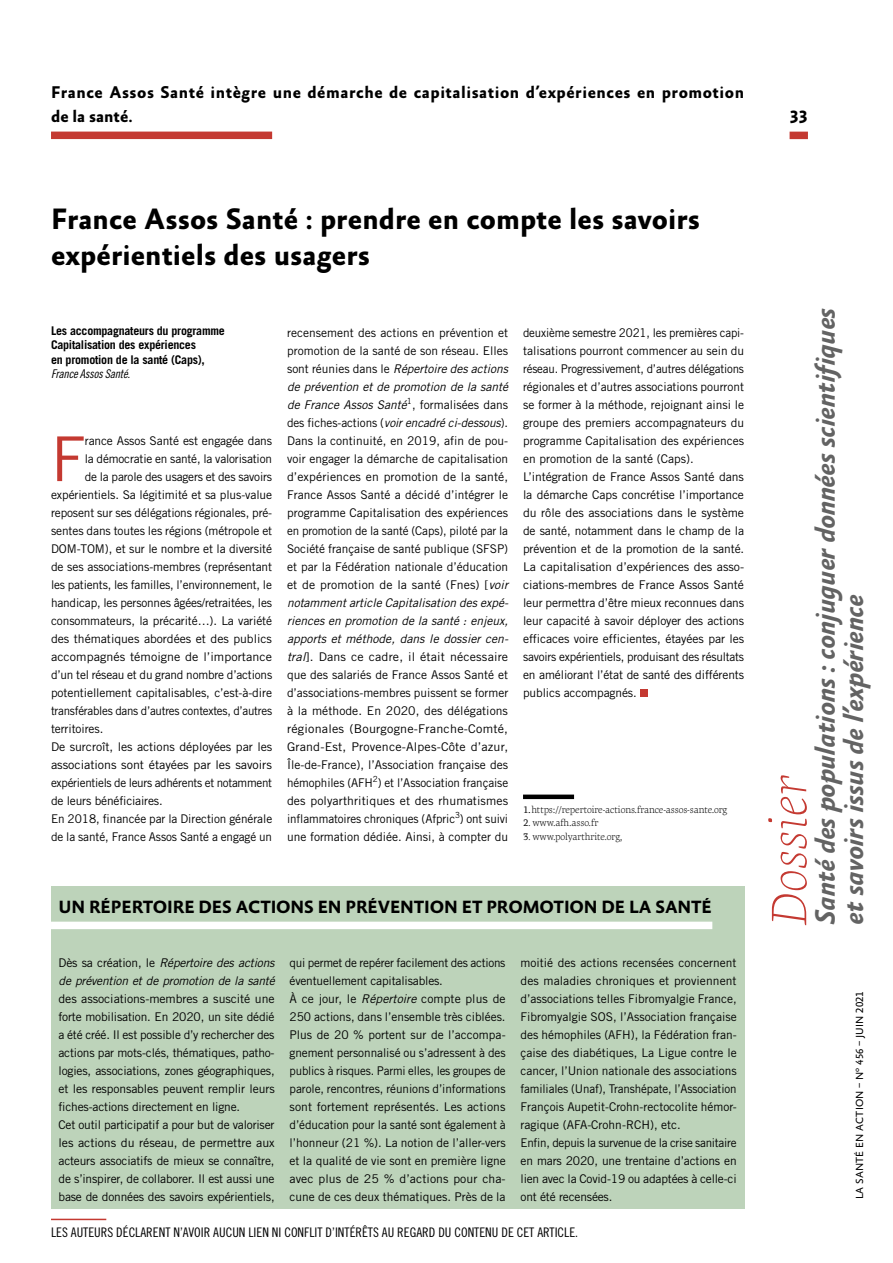
<style>
.page{position:relative;width:893px;height:1263px;background:#fff}
.page>*{position:absolute;margin:0;border:0;box-sizing:border-box;transform-origin:0 0}
.TXT_BODY_V2{font:61.8px "Trade Gothic LT Std";color:#c43931}
.t1{font:italic 100 50.85px "Geneo Pro";letter-spacing:.01em;color:#c43931}
.TITRE_LINEALE_OLI_v2{font:700 30px/36px "Absara Sans OT";color:#000}
.t2{font:italic 700 28.5px/28.5px "Absara Sans OT";letter-spacing:-.02em;color:#636363}
.TITRE{font:700 18px "Absara Sans OT";letter-spacing:-.01em;color:#000}
.FOLIO_GAUCHE{font:700 18px "Absara Sans OT";color:#000}
.Chapo{font:700 17.25px/24px "Absara Sans OT";letter-spacing:.03em;color:#000}
.NOTEARTICLE{font:13.2px "Trade Gothic LT Std Cn 18";color:#000}
.TXT_BODY_V2-2{font:12px/18px "Trade Gothic LT Std";letter-spacing:-.01em;color:#000;text-align:justify}
.TXT{font:12px/18px "Trade Gothic LT Std";letter-spacing:-.01em;color:#000;text-align:justify}
.TXT_BODY_V2-3{font:12px/18px "Trade Gothic LT Std";letter-spacing:-.01em;color:#000;text-align:justify;scale:.96 1}
.SIGNATURE_NOM_V2{font:700 12px/14.4px "Trade Gothic LT Std";letter-spacing:-.02em;color:#000}
.TXT_BODY_V2-4{font:12px "Trade Gothic LT Std";letter-spacing:-.01em;color:#000;scale:1.04 1}
.SIGNATURE_POSTE_V2{font:12px "Trade Gothic LT Std Cn 18 Obl";letter-spacing:-.02em;color:#000}
.t3{font:10.5px "Absara Sans OT";letter-spacing:.01em;color:#000}
.NOTE_BDP{font:300 9.75px "Geneo Pro";letter-spacing:-.01em;color:#000}
.NOTE_BDP_SUITE{font:300 9.75px "Geneo Pro";letter-spacing:-.01em;color:#000}
.s1{font-style:italic}
.s2{font-weight:400}
</style>
<div class="page">
<div style="left:51px;top:132px;width:221px;height:7px;background:#c43931"></div>
<div style="left:523px;top:794px;width:51px;height:5px;background:#000"></div>
<div style="left:640px;top:690px;width:8px;height:7px;background:#c43931"></div>
<hr style="left:51px;top:1219px;width:55px;height:1px;background:#c43931">
<div style="left:51px;top:886px;width:693px;height:323px;background:#bdd3ba"></div>
<div style="left:51px;top:922px;width:661px;height:7px;background:#fff"></div>
<div style="left:790px;top:132px;width:18px;height:7px;background:#c43931"></div>
<p class="Chapo" style="left:51px;top:81px;width:695px">France Assos Santé intègre une démarche de capitalisation d’expériences en promotion de la santé.</p>
<p class="FOLIO_GAUCHE" style="left:790px;top:107px;width:20px">33</p>
<p class="TITRE_LINEALE_OLI_v2" style="left:51px;top:203px;width:651px">France Assos Santé : prendre en compte les savoirs expérientiels des usagers</p>
<p class="SIGNATURE_NOM_V2" style="left:51px;top:323px;width:175px">Les accompagnateurs du programme<br>Capitalisation des expériences<br>en promotion de la santé (Caps),</p>
<p class="SIGNATURE_POSTE_V2" style="left:51px;top:367px;width:81px">France Assos Santé.</p>
<p class="TXT_BODY_V2" style="left:51px;top:422px;width:36px">F</p>
<p class="TXT_BODY_V2-2" style="left:85px;top:432px;width:189px">rance Assos Santé est engagée dans</p>
<p class="TXT_BODY_V2-2" style="left:85px;top:450px;width:189px">la démocratie en santé, la valorisation</p>
<p class="TXT_BODY_V2-2" style="left:85px;top:468px;width:189px">de la parole des usagers et des savoirs</p>
<p class="TXT_BODY_V2-2" style="left:51px;top:486px;width:223px">expérientiels. Sa légitimité et sa plus‑value</p>
<p class="TXT_BODY_V2-2" style="left:51px;top:504px;width:223px">reposent sur ses délégations régionales, pré‑</p>
<p class="TXT_BODY_V2-2" style="left:51px;top:522px;width:223px">sentes dans toutes les régions (métropole et</p>
<p class="TXT_BODY_V2-2" style="left:51px;top:540px;width:223px">DOM‑TOM), et sur le nombre et la diversité</p>
<p class="TXT_BODY_V2-2" style="left:51px;top:558px;width:223px">de ses associations‑membres (représentant</p>
<p class="TXT_BODY_V2-2" style="left:51px;top:576px;width:222px">les patients, les familles, l’environnement, le</p>
<p class="TXT_BODY_V2-2" style="left:51px;top:594px;width:222px">handicap, les personnes âgées/retraitées, les</p>
<p class="TXT_BODY_V2-2" style="left:51px;top:612px;width:223px">consommateurs, la précarité…). La variété</p>
<p class="TXT_BODY_V2-2" style="left:51px;top:630px;width:222px">des thématiques abordées et des publics</p>
<p class="TXT_BODY_V2-4" style="left:51px;top:650px;width:214px">accompagnés témoigne de l’importance</p>
<p class="TXT_BODY_V2-2" style="left:51px;top:666px;width:223px">d’un tel réseau et du grand nombre d’actions</p>
<p class="TXT_BODY_V2-2" style="left:51px;top:684px;width:223px">potentiellement capitalisables, c’est‑à‑dire</p>
<p class="TXT_BODY_V2-3" style="left:51px;top:702px;width:232px">transférables dans d’autres contextes, d’autres</p>
<p class="TXT_BODY_V2-2" style="left:51px;top:720px;width:54px">territoires.</p>
<p class="TXT_BODY_V2-2" style="left:51px;top:738px;width:223px">De surcroît, les actions déployées par les associations sont étayées par les savoirs expérientiels de leurs adhérents et notamment de leurs bénéficiaires.</p>
<p class="TXT_BODY_V2-2" style="left:51px;top:810px;width:223px">En 2018, financée par la Direction générale de la santé, France Assos Santé a engagé un</p>
<p class="TXT_BODY_V2-2" style="left:287px;top:324px;width:223px">recensement des actions en prévention et promotion de la santé de son réseau. Elles sont réunies dans le <span class="s1">Répertoire des actions de prévention et de promotion de la santé de France Assos Santé</span><sup>1</sup>, formalisées dans des fiches‑actions (<span class="s1">voir encadré ci‑dessous</span>).</p>
<p class="TXT_BODY_V2-2" style="left:287px;top:432px;width:223px">Dans la continuité, en 2019, afin de pou‑ voir engager la démarche de capitalisation d’expériences en promotion de la santé, France Assos Santé a décidé d’intégrer le programme Capitalisation des expériences en promotion de la santé (Caps), piloté par la Société française de santé publique (SFSP) et par la Fédération nationale d’éducation et de promotion de la santé (Fnes) [<span class="s1">voir notamment article Capitalisation des expé‑ riences en promotion de la santé : enjeux, apports et méthode, dans le dossier cen‑ tral</span>]. Dans ce cadre, il était nécessaire que des salariés de France Assos Santé et d’associations‑membres puissent se former à la méthode. En 2020, des délégations régionales (Bourgogne‑Franche‑Comté, Grand‑Est, Provence‑Alpes‑Côte d’azur, Île‑de‑France), l’Association française des hémophiles (AFH<sup>2</sup>) et l’Association française des polyarthritiques et des rhumatismes inflammatoires chroniques (Afpric<sup>3</sup>) ont suivi une formation dédiée. Ainsi, à compter du</p>
<p class="TXT_BODY_V2-3" style="left:523px;top:324px;width:232px">deuxième semestre 2021, les premières capi‑ talisations pourront commencer au sein du réseau. Progressivement, d’autres délégations régionales et d’autres associations pourront se former à la méthode, rejoignant ainsi le groupe des premiers accompagnateurs du programme Capitalisation des expériences en promotion de la santé (Caps).</p>
<p class="TXT_BODY_V2-2" style="left:523px;top:468px;width:223px">L’intégration de France Assos Santé dans la démarche Caps concrétise l’importance du rôle des associations dans le système de santé, notamment dans le champ de la prévention et de la promotion de la santé.<br>La capitalisation d’expériences des asso‑ ciations‑membres de France Assos Santé leur permettra d’être mieux reconnues dans leur capacité à savoir déployer des actions efficaces voire efficientes, étayées par les savoirs expérientiels, produisant des résultats en améliorant l’état de santé des différents publics accompagnés.</p>
<p class="NOTE_BDP" style="left:523px;top:802px;width:206px"><span class="s2">1.</span>https://repertoire‑actions.france‑assos‑sante.org</p>
<p class="NOTE_BDP_SUITE" style="left:523px;top:815px;width:77px"><span class="s2">2</span>. www.afh.asso.fr</p>
<p class="NOTE_BDP_SUITE" style="left:523px;top:829px;width:101px"><span class="s2">3</span>. www.polyarthrite.org,</p>
<p class="TITRE" style="left:59px;top:897px;width:655px">UN RÉPERTOIRE DES ACTIONS EN PRÉVENTION ET PROMOTION DE LA SANTÉ</p>
<p class="TXT" style="left:59px;top:954px;width:218px">Dès sa création, le <span class="s1">Répertoire des actions de prévention et de promotion de la santé </span>des associations‑membres a suscité une forte mobilisation. En 2020, un site dédié a été créé. Il est possible d’y rechercher des actions par mots‑clés, thématiques, patho‑ logies, associations, zones géographiques, et les responsables peuvent remplir leurs fiches‑actions directement en ligne.</p>
<p class="TXT_BODY_V2-2" style="left:59px;top:1116px;width:218px">Cet outil participatif a pour but de valoriser les actions du réseau, de permettre aux acteurs associatifs de mieux se connaître, de s’inspirer, de collaborer. Il est aussi une base de données des savoirs expérientiels,</p>
<p class="TXT_BODY_V2-2" style="left:290px;top:954px;width:217px">qui permet de repérer facilement des actions éventuellement capitalisables.</p>
<p class="TXT" style="left:290px;top:990px;width:218px">À ce jour, le <span class="s1">Répertoire</span> compte plus de 250 actions, dans l’ensemble très ciblées.<br>Plus de 20 % portent sur de l’accompa‑ gnement personnalisé ou s’adressent à des publics à risques. Parmi elles, les groupes de parole, rencontres, réunions d’informations sont fortement représentés. Les actions d’éducation pour la santé sont également à l’honneur (21 %). La notion de l’aller‑vers et la qualité de vie sont en première ligne avec plus de 25 % d’actions pour cha‑ cune de ces deux thématiques. Près de la</p>
<p class="TXT" style="left:520px;top:954px;width:218px">moitié des actions recensées concernent des maladies chroniques et proviennent d’associations telles Fibromyalgie France, Fibromyalgie SOS, l’Association française des hémophiles (AFH), la Fédération fran‑ çaise des diabétiques, La Ligue contre le cancer, l’Union nationale des associations familiales (Unaf), Transhépate, l’Association François Aupetit‑Crohn‑rectocolite hémor‑ ragique (AFA‑Crohn‑RCH), etc.</p>
<p class="TXT" style="left:520px;top:1134px;width:218px">Enfin, depuis la survenue de la crise sanitaire en mars 2020, une trentaine d’actions en lien avec la Covid‑19 ou adaptées à celle‑ci ont été recensées.</p>
<p class="NOTEARTICLE" style="left:51px;top:1224px;width:529px">LES AUTEURS DÉCLARENT N’AVOIR AUCUN LIEN NI CONFLIT D’INTÉRÊTS AU REGARD DU CONTENU DE CET ARTICLE.</p>
<h3 class="t2" style="left:812px;top:925px;width:618px;rotate:-90deg">Santé des populations : conjuguer données scientifiques et savoirs issus de l’expérience</h3>
<h2 class="t1" style="left:749px;top:925px;width:152px;rotate:-90deg">Dossier</h2>
<p class="t3" style="left:854px;top:1199px;width:209px;rotate:-90deg">LA SANTÉ EN ACTION – N<sup>o</sup> 456 – Juin 2021</p>
</div>
